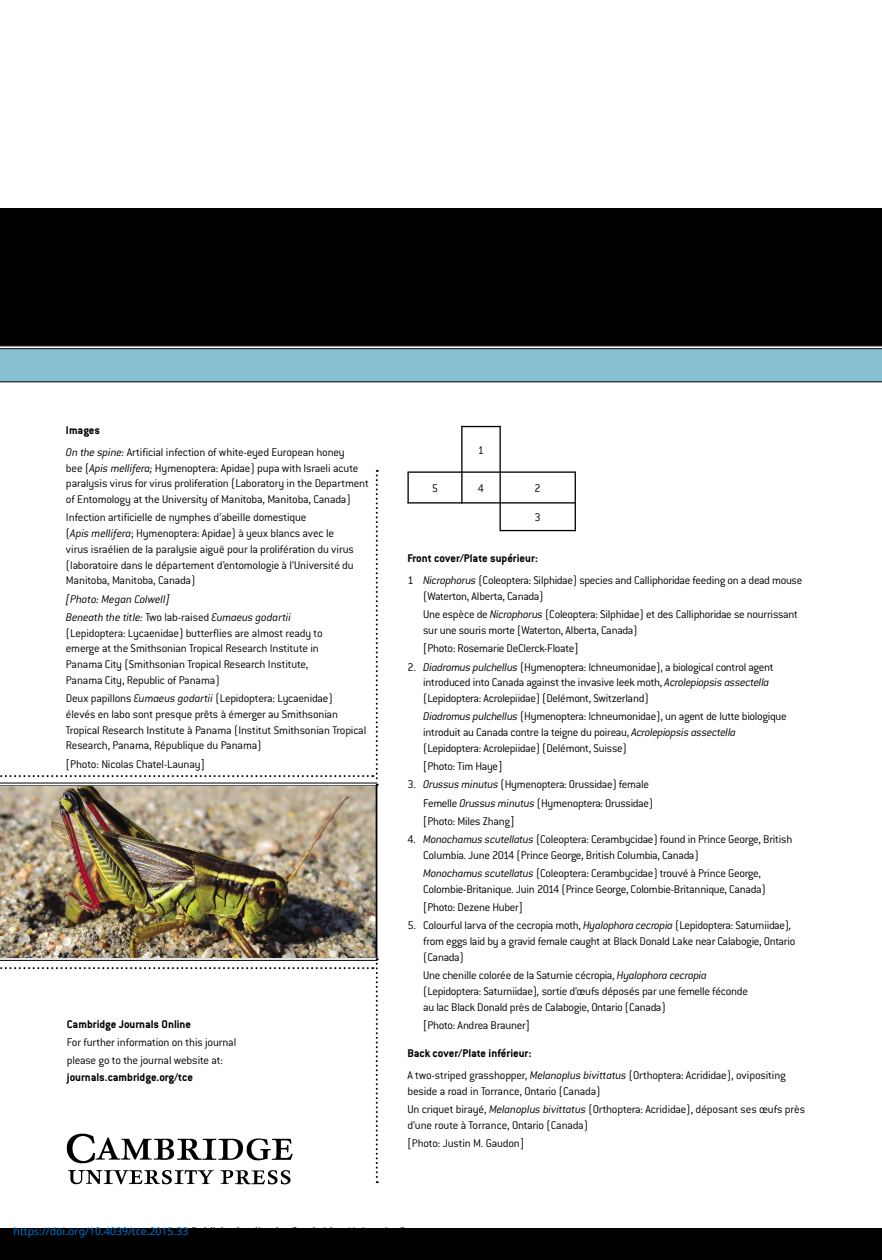
<style>
.page{position:relative;width:882px;height:1260px;background:#fff}
.page>*{position:absolute;margin:0;border:0;box-sizing:border-box;transform-origin:0 0}
.t1{font:300 12.25px/15.8px "Conduit ITC";letter-spacing:-.02em;color:#000}
.t2{font:italic 300 12.25px/18.2px "Conduit ITC";letter-spacing:-.015em;color:#000}
.t3{font:700 12.25px "Conduit ITC";color:#000}
.t4{font:10.5px "Noto Sans";color:#000}
.s1{font-weight:700}
.s2{font-style:italic}
.s3{font-style:normal}
.s4{color:#0172cf}
</style>
<div class="page">
<div style="left:0;top:349px;width:882px;height:33px;background:#87c0d3"></div>
<hr style="left:0;top:382px;width:882px;height:1px;background:#000">
<hr style="left:407px;top:472px;width:2px;height:31px;background:#000">
<hr style="left:461px;top:426px;width:2px;height:78px;background:#000">
<hr style="left:575px;top:472px;width:1px;height:59px;background:#000">
<hr style="left:500px;top:426px;width:1px;height:105px;background:#000">
<hr style="left:407px;top:471px;width:169px;height:2px;background:#000">
<hr style="left:461px;top:426px;width:39px;height:1px;background:#000">
<hr style="left:500px;top:530px;width:75px;height:1px;background:#000">
<hr style="left:407px;top:502px;width:169px;height:2px;background:#000">
<svg style="left:0;top:470px;width:378px;height:316px"></svg>
<svg style="left:0;top:958px;width:378px;height:225px"></svg>
<hr style="left:0;top:783px;width:377px;height:1px;background:#000">
<hr style="left:0;top:785px;width:377px;height:2px;background:#000">
<hr style="left:0;top:960px;width:377px;height:1px;background:#000">
<hr style="left:0;top:956px;width:377px;height:2px;background:#000">
<img style="left:0;top:787px;width:376px;height:170px">
<div style="left:0;top:1228px;width:882px;height:32px;background:#000"></div>
<hr style="left:376px;top:786px;width:1px;height:172px;background:#000">
<img style="left:56px;top:1122px;width:250px;height:70px">
<div style="left:0;top:208px;width:882px;height:138px;background:#000"></div>
<svg style="left:0;top:346px;width:882px;height:1px"></svg>
<hr style="left:0;top:348px;width:882px;height:1px;background:#000">
<p class="t1" style="left:66px;top:420px;width:280px;line-height:22.1px"><span class="s1">Images<br></span><span class="s2">On the spine:</span> Artificial infection of white-eyed European honey</p>
<p class="t1" style="left:66px;top:461px;width:304px">bee (<span class="s2">Apis mellifera;</span> Hymenoptera: Apidae) pupa with Israeli acute paralysis virus for virus proliferation (Laboratory in the Department of Entomology at the University of Manitoba, Manitoba, Canada)</p>
<p class="t1" style="left:66px;top:511px;width:289px">Infection artificielle de nymphes d’abeille domestique<br>(<span class="s2">Apis mellifera</span>; Hymenoptera: Apidae) à yeux blancs avec le virus israélien de la paralysie aiguë pour la prolifération du virus (laboratoire dans le département d’entomologie à l’Université du Manitoba, Manitoba, Canada)</p>
<p class="t2" style="left:66px;top:591px;width:226px">[Photo: Megan Colwell]<br>Beneath the title: <span class="s3">Two lab-raised</span> Eumaeus godartii</p>
<p class="t1" style="left:66px;top:626px;width:258px">(Lepidoptera: Lycaenidae) butterflies are almost ready to emerge at the Smithsonian Tropical Research Institute in Panama City (Smithsonian Tropical Research Institute, Panama City, Republic of Panama)</p>
<p class="t1" style="left:66px;top:692px;width:302px">Deux papillons <span class="s2">Eumaeus godartii</span> (Lepidoptera: Lycaenidae)<br>élevés en labo sont presque prêts à émerger au Smithsonian Tropical Research Institute à Panama (Institut Smithsonian Tropical Research, Panama, République du Panama)</p>
<p class="t1" style="left:66px;top:757px;width:140px">[Photo: Nicolas Chatel-Launay]</p>
<p class="t3" style="left:67px;top:1021px;width:126px">Cambridge Journals Online</p>
<p class="t1" style="left:67px;top:1035px;width:171px;line-height:17.7px">For further information on this journal please go to the journal website at:</p>
<p class="t3" style="left:67px;top:1074px;width:128px">journals.cambridge.org/tce</p>
<p class="t1" style="left:478px;top:444px;width:8px">1</p>
<p class="t1" style="left:432px;top:482px;width:8px">5</p>
<p class="t1" style="left:478px;top:482px;width:8px">4</p>
<p class="t1" style="left:535px;top:482px;width:8px">2</p>
<p class="t1" style="left:535px;top:511px;width:8px">3</p>
<p class="t1" style="left:407px;top:549px;width:396px;line-height:22.1px"><span class="s1">Front cover/Plate supérieur:<br></span>1 <span class="s2">Nicrophorus</span> (Coleoptera: Silphidae) species and Calliphoridae feeding on a dead mouse</p>
<p class="t1" style="left:423px;top:588px;width:376px;line-height:18.2px">(Waterton, Alberta, Canada)<br>Une espèce de <span class="s2">Nicrophorus</span> (Coleoptera: Silphidae) et des Calliphoridae se nourrissant</p>
<p class="t1" style="left:423px;top:622px;width:216px;line-height:18.2px">sur une souris morte (Waterton, Alberta, Canada) [Photo: Rosemarie DeClerck-Floate]</p>
<p class="t1" style="left:423px;top:660px;width:352px;text-indent:-16px">2. <span class="s2">Diadromus pulchellus</span> (Hymenoptera: Ichneumonidae), a biological control agent introduced into Canada against the invasive leek moth, <span class="s2">Acrolepiopsis assectella </span>(Lepidoptera: Acrolepiidae) (Delémont, Switzerland)</p>
<p class="t1" style="left:423px;top:710px;width:365px"><span class="s2">Diadromus pulchellus</span> (Hymenoptera: Ichneumonidae), un agent de lutte biologique introduit au Canada contre la teigne du poireau, <span class="s2">Acrolepiopsis assectella </span>(Lepidoptera: Acrolepiidae) (Delémont, Suisse)</p>
<p class="t1" style="left:423px;top:760px;width:81px">[Photo: Tim Haye]</p>
<p class="t1" style="left:423px;top:777px;width:232px;line-height:18.2px;text-indent:-16px">3. <span class="s2">Orussus minutus</span> (Hymenoptera: Orussidae) female<br>Femelle <span class="s2">Orussus minutus</span> (Hymenoptera: Orussidae) [Photo: Miles Zhang]</p>
<p class="t1" style="left:423px;top:833px;width:371px;text-indent:-16px">4. <span class="s2">Monochamus scutellatus</span> (Coleoptera: Cerambycidae) found in Prince George, British<br>Columbia. June 2014 (Prince George, British Columbia, Canada)</p>
<p class="t1" style="left:423px;top:867px;width:344px"><span class="s2">Monochamus scutellatus</span> (Coleoptera: Cerambycidae) trouvé à Prince George,<br>Colombie-Britanique. Juin 2014 (Prince George, Colombie-Britannique, Canada)</p>
<p class="t1" style="left:423px;top:901px;width:101px">[Photo: Dezene Huber]</p>
<p class="t1" style="left:423px;top:919px;width:374px;text-indent:-16px">5. Colourful larva of the cecropia moth, <span class="s2">Hyalophora cecropia</span> (Lepidoptera: Saturniidae)<span class="s2">, </span>from eggs laid by a gravid female caught at Black Donald Lake near Calabogie, Ontario (Canada)</p>
<p class="t1" style="left:423px;top:969px;width:326px">Une chenille colorée de la Saturnie cécropia, <span class="s2">Hyalophora cecropia </span>(Lepidoptera: Saturniidae)<span class="s2">,</span> sortie d’œufs déposés par une femelle féconde au lac Black Donald près de Calabogie, Ontario (Canada)</p>
<p class="t1" style="left:423px;top:1019px;width:108px">[Photo: Andrea Brauner]</p>
<p class="t1" style="left:407px;top:1043px;width:380px;line-height:22.1px"><span class="s1">Back cover/Plate inférieur:<br></span>A two-striped grasshopper, <span class="s2">Melanoplus bivittatus</span> (Orthoptera: Acrididae), ovipositing</p>
<p class="t1" style="left:407px;top:1083px;width:399px;line-height:18.2px">beside a road in Torrance, Ontario (Canada)<br>Un criquet birayé, <span class="s2">Melanoplus bivittatus</span> (Orthoptera: Acrididae), déposant ses œufs près</p>
<p class="t1" style="left:407px;top:1117px;width:182px;line-height:18.2px">d’une route à Torrance, Ontario (Canada) [Photo: Justin M. Gaudon]</p>
<p class="t4" style="left:14px;top:1224px;width:414px"><span class="s4">https://doi.org/10.4039/tce.2015.33</span> Published online by Cambridge University Press</p>
</div>
